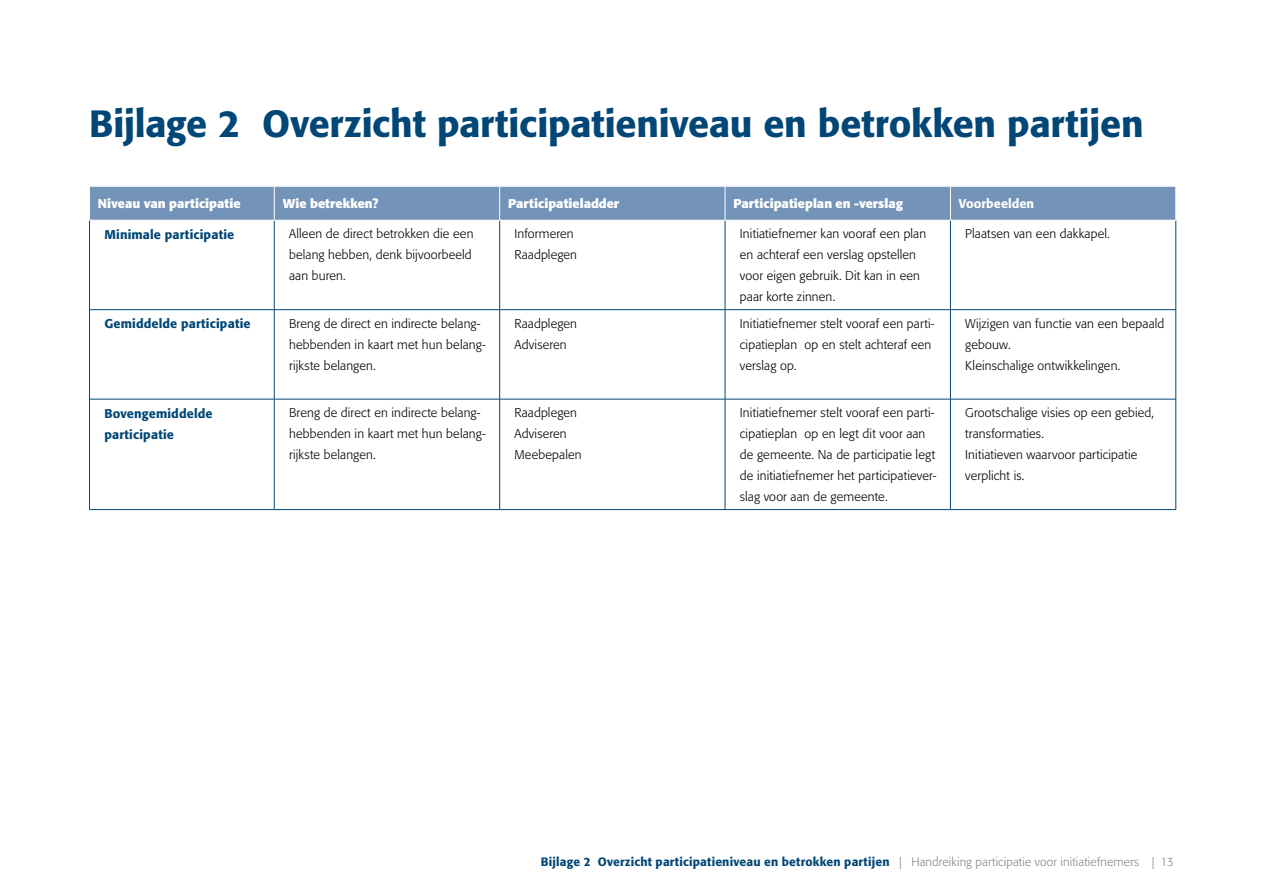
<style>
.page{position:relative;width:1263px;height:893px;background:#fff}
.page>*{position:absolute;margin:0;border:0;box-sizing:border-box;transform-origin:0 0}
._1_Hoofdkop_25pt{font:500 37.5px "Formata";letter-spacing:-.005em;color:#004676}
._2_Tabel_body{font:300 12.6px/21px "Formata";letter-spacing:.01em;color:#000}
._2_Kolomkop{font:700 12.6px "Formata";letter-spacing:.005em;color:#fff}
._2_Tabel_body-2{font:500 12.6px/21px "Formata";letter-spacing:.015em;color:#004676}
._2_Kolomkop-2{font:500 12.6px "Formata";letter-spacing:.005em;color:#fff}
.t1{font:500 12px "Formata";letter-spacing:.015em;color:#004676}
.s1{font-weight:300;color:#878787}
</style>
<div class="page">
<div style="left:90px;top:187px;width:1085px;height:33px;background:#7493b8"></div>
<hr style="left:89px;top:220px;width:1px;height:89px;background:#004676">
<hr style="left:274px;top:220px;width:1px;height:89px;background:#004676">
<hr style="left:499px;top:220px;width:1px;height:89px;background:#004676">
<hr style="left:725px;top:220px;width:1px;height:89px;background:#004676">
<hr style="left:950px;top:220px;width:1px;height:89px;background:#004676">
<hr style="left:1175px;top:220px;width:1px;height:89px;background:#004676">
<hr style="left:89px;top:309px;width:185px;height:1px;background:#004676">
<hr style="left:89px;top:310px;width:1px;height:89px;background:#004676">
<hr style="left:274px;top:309px;width:226px;height:1px;background:#004676">
<hr style="left:274px;top:310px;width:1px;height:89px;background:#004676">
<hr style="left:500px;top:309px;width:225px;height:1px;background:#004676">
<hr style="left:499px;top:310px;width:1px;height:89px;background:#004676">
<hr style="left:725px;top:309px;width:225px;height:1px;background:#004676">
<hr style="left:725px;top:310px;width:1px;height:89px;background:#004676">
<hr style="left:950px;top:309px;width:226px;height:1px;background:#004676">
<hr style="left:950px;top:310px;width:1px;height:89px;background:#004676">
<hr style="left:1175px;top:310px;width:1px;height:89px;background:#004676">
<hr style="left:89px;top:399px;width:185px;height:1px;background:#004676">
<hr style="left:89px;top:399px;width:1px;height:110px;background:#004676">
<hr style="left:274px;top:399px;width:226px;height:1px;background:#004676">
<hr style="left:274px;top:399px;width:1px;height:110px;background:#004676">
<hr style="left:500px;top:399px;width:225px;height:1px;background:#004676">
<hr style="left:499px;top:399px;width:1px;height:110px;background:#004676">
<hr style="left:725px;top:399px;width:225px;height:1px;background:#004676">
<hr style="left:725px;top:399px;width:1px;height:110px;background:#004676">
<hr style="left:950px;top:399px;width:226px;height:1px;background:#004676">
<hr style="left:950px;top:399px;width:1px;height:110px;background:#004676">
<hr style="left:1175px;top:399px;width:1px;height:110px;background:#004676">
<hr style="left:89px;top:509px;width:185px;height:1px;background:#004676">
<hr style="left:274px;top:509px;width:226px;height:1px;background:#004676">
<hr style="left:500px;top:509px;width:225px;height:1px;background:#004676">
<hr style="left:725px;top:509px;width:225px;height:1px;background:#004676">
<hr style="left:950px;top:509px;width:226px;height:1px;background:#004676">
<hr style="left:274px;top:186px;width:1px;height:34px;background:#fff">
<hr style="left:499px;top:186px;width:1px;height:34px;background:#fff">
<hr style="left:725px;top:186px;width:1px;height:34px;background:#fff">
<hr style="left:950px;top:186px;width:1px;height:34px;background:#fff">
<hr style="left:89px;top:220px;width:185px;height:1px;background:#fff">
<hr style="left:274px;top:220px;width:226px;height:1px;background:#fff">
<hr style="left:725px;top:220px;width:225px;height:1px;background:#fff">
<hr style="left:950px;top:220px;width:226px;height:1px;background:#fff">
<h3 class="_1_Hoofdkop_25pt" style="left:89px;top:101px;width:1056px">Bijlage 2 Overzicht participatieniveau en betrokken partijen</h3>
<p class="_2_Kolomkop" style="left:98px;top:196px;width:144px">Niveau van participatie</p>
<p class="_2_Kolomkop" style="left:283px;top:196px;width:97px">Wie betrekken?</p>
<p class="_2_Kolomkop" style="left:508px;top:196px;width:113px">Participatieladder</p>
<p class="_2_Kolomkop" style="left:733px;top:196px;width:171px">Participatieplan en -verslag</p>
<p class="_2_Kolomkop-2" style="left:959px;top:196px;width:77px">Voorbeelden</p>
<p class="_2_Tabel_body-2" style="left:104px;top:224px;width:131px">Minimale participatie</p>
<p class="_2_Tabel_body" style="left:289px;top:223px;width:186px">Alleen de direct betrokken die een belang hebben, denk bijvoorbeeld aan buren.</p>
<p class="_2_Tabel_body" style="left:514px;top:223px;width:61px">Informeren</p>
<p class="_2_Tabel_body" style="left:740px;top:223px;width:188px">Initiatiefnemer kan vooraf een plan en achteraf een verslag opstellen voor eigen gebruik. Dit kan in een paar korte zinnen.</p>
<p class="_2_Tabel_body" style="left:965px;top:223px;width:146px">Plaatsen van een dakkapel.</p>
<p class="_2_Tabel_body" style="left:514px;top:244px;width:64px">Raadplegen</p>
<p class="_2_Tabel_body-2" style="left:104px;top:313px;width:148px">Gemiddelde participatie</p>
<p class="_2_Tabel_body" style="left:289px;top:313px;width:198px">Breng de direct en indirecte belang&shy;hebbenden in kaart met hun belang&shy;rijkste belangen.</p>
<p class="_2_Tabel_body" style="left:514px;top:313px;width:64px">Raadplegen</p>
<p class="_2_Tabel_body" style="left:514px;top:334px;width:54px">Adviseren</p>
<p class="_2_Tabel_body-2" style="left:104px;top:403px;width:110px">Bovengemiddelde participatie</p>
<p class="_2_Tabel_body" style="left:289px;top:402px;width:198px">Breng de direct en indirecte belang&shy;hebbenden in kaart met hun belang&shy;rijkste belangen.</p>
<p class="_2_Tabel_body" style="left:514px;top:402px;width:64px">Raadplegen</p>
<p class="_2_Tabel_body" style="left:514px;top:423px;width:54px">Adviseren</p>
<p class="_2_Tabel_body" style="left:514px;top:444px;width:69px">Meebepalen</p>
<p class="_2_Tabel_body" style="left:740px;top:313px;width:196px">Initiatiefnemer stelt vooraf een parti&shy;cipatieplan op en stelt achteraf een verslag op.</p>
<p class="_2_Tabel_body" style="left:965px;top:313px;width:200px">Wijzigen van functie van een bepaald gebouw.</p>
<p class="_2_Tabel_body" style="left:965px;top:355px;width:157px">Kleinschalige ontwikkelingen.</p>
<p class="_2_Tabel_body" style="left:740px;top:402px;width:198px">Initiatiefnemer stelt vooraf een parti&shy;cipatieplan op en legt dit voor aan de gemeente. Na de participatie legt de initiatiefnemer het participatiever&shy;slag voor aan de gemeente.</p>
<p class="_2_Tabel_body" style="left:965px;top:402px;width:190px">Grootschalige visies op een gebied, transformaties.</p>
<p class="_2_Tabel_body" style="left:965px;top:444px;width:174px">Initiatieven waarvoor participatie verplicht is.</p>
<p class="t1" style="left:541px;top:855px;width:634px">Bijlage 2 Overzicht participatieniveau en betrokken partijen <span class="s1">| Handreiking participatie voor initiatiefnemers | 13</span></p>
</div>
